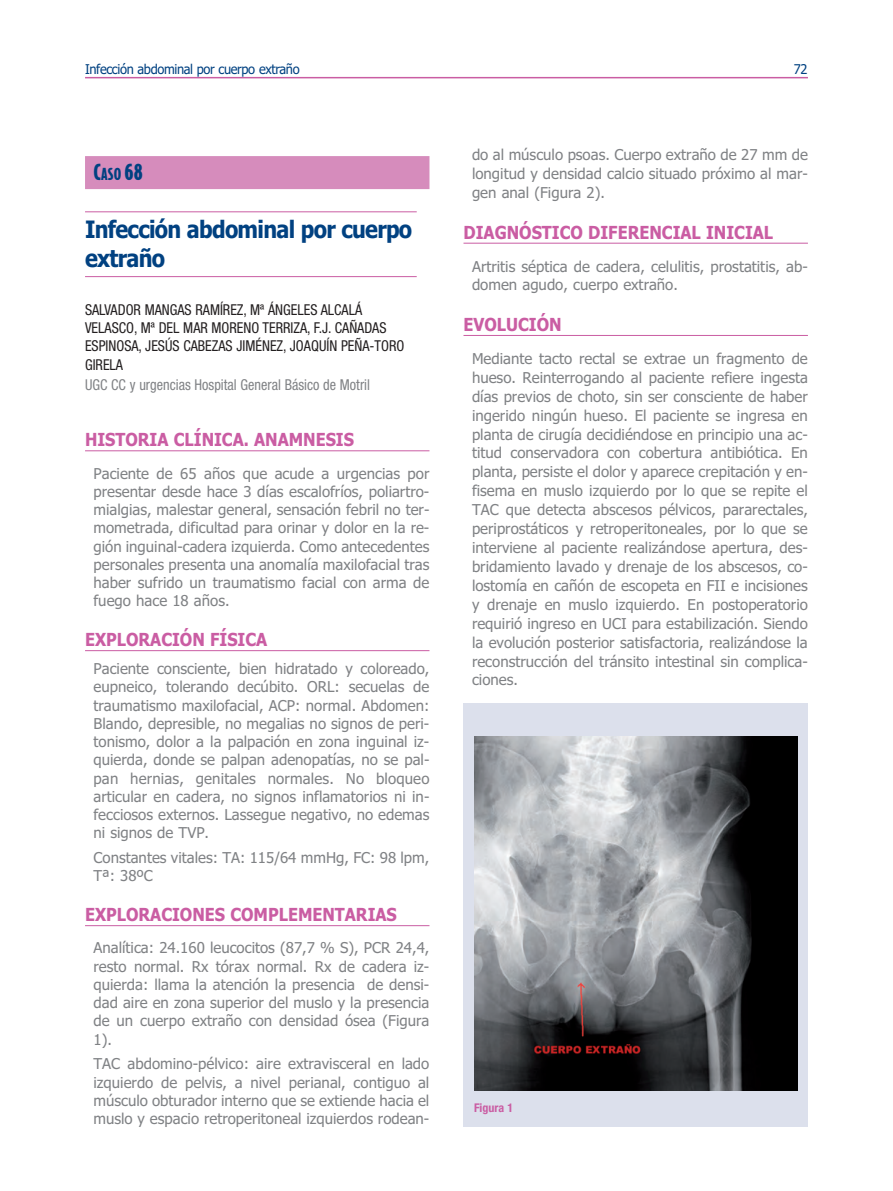
<style>
.page{position:relative;width:893px;height:1191px;background:#fff}
.page>*{position:absolute;margin:0;border:0;box-sizing:border-box;transform-origin:0 0}
.t1{font:700 24px/29.1px "Tahoma";letter-spacing:-.03em;color:#014181;scale:.9 1}
.t2{font:900 21px "Bodega Sans";color:#014181}
.t3{font:700 18px "Tahoma";color:#ca5da3;scale:.9 1}
.t4{font:15px/18.3px "Tahoma";color:#808285;text-align:justify}
.t5{font:condensed 15px/18.3px "Helvetica Neue";color:#231f20;scale:.95 1}
.t6{font:condensed 15px "Helvetica Neue";color:#808285;scale:.95 1}
.t7{font:13.5px "Tahoma";letter-spacing:-.025em;color:#014181;scale:.95 1}
.t8{font:700 condensed 12px "Helvetica Neue";color:#ca5da3}
.s1{font-size:15.75px}
</style>
<div class="page">
<hr style="left:85px;top:77px;width:723px;height:1px;background:#ca5da3">
<div style="left:85px;top:156px;width:344px;height:33px;background:#d68cbc"></div>
<hr style="left:85px;top:211px;width:332px;height:1px;background:#ca5da3">
<hr style="left:85px;top:276px;width:332px;height:1px;background:#ca5da3">
<hr style="left:85px;top:450px;width:344px;height:1px;background:#ca5da3">
<hr style="left:85px;top:650px;width:344px;height:1px;background:#ca5da3">
<hr style="left:85px;top:925px;width:344px;height:1px;background:#ca5da3">
<hr style="left:463px;top:243px;width:345px;height:1px;background:#ca5da3">
<hr style="left:463px;top:335px;width:345px;height:1px;background:#ca5da3">
<div style="left:463px;top:703px;width:345px;height:424px;background:#dce0ec"></div>
<img style="left:474px;top:737px;width:323px;height:353px">
<p class="t7" style="left:85px;top:62px;width:227px">Infección abdominal por cuerpo extraño</p>
<p class="t7" style="left:794px;top:62px;width:16px">72</p>
<p class="t2" style="left:94px;top:160px;width:51px">C<span class="s1">ASO</span> 68</p>
<p class="t1" style="left:85px;top:215px;width:365px">Infección abdominal por cuerpo extraño</p>
<p class="t5" style="left:85px;top:302px;width:338px">SALVADOR MANGAS RAMÍREZ, Mª ÁNGELES ALCALÁ VELASCO, Mª DEL MAR MORENO TERRIZA, F.J. CAÑADAS ESPINOSA, JESÚS CABEZAS JIMÉNEZ, JOAQUÍN PEÑA-TORO GIRELA</p>
<p class="t6" style="left:85px;top:379px;width:301px">UGC CC y urgencias Hospital General Básico de Motril</p>
<p class="t3" style="left:85px;top:429px;width:300px">HISTORIA CLÍNICA. ANAMNESIS</p>
<p class="t4" style="left:94px;top:464px;width:337px">Paciente de 65 años que acude a urgencias por presentar desde hace 3 días escalofríos, poliartro&shy;mialgias, malestar general, sensación febril no ter&shy;mometrada, dificultad para orinar y dolor en la re&shy;gión inguinal-cadera izquierda. Como antecedentes personales presenta una anomalía maxilofacial tras haber sufrido un traumatismo facial con arma de fuego hace 18 años.</p>
<p class="t3" style="left:85px;top:629px;width:204px">EXPLORACIÓN FÍSICA</p>
<p class="t4" style="left:94px;top:660px;width:337px">Paciente consciente, bien hidratado y coloreado, eupneico, tolerando decúbito. ORL: secuelas de traumatismo maxilofacial, ACP: normal. Abdomen:<br>Blando, depresible, no megalias no signos de peri&shy;tonismo, dolor a la palpación en zona inguinal iz&shy;quierda, donde se palpan adenopatías, no se pal&shy;pan hernias, genitales normales. No bloqueo articular en cadera, no signos inflamatorios ni in&shy;fecciosos externos. Lassegue negativo, no edemas ni signos de TVP.</p>
<p class="t4" style="left:94px;top:848px;width:337px">Constantes vitales: TA: 115/64 mmHg, FC: 98 lpm,<br>Tª: 38ºC</p>
<p class="t3" style="left:85px;top:904px;width:348px">EXPLORACIONES COMPLEMENTARIAS</p>
<p class="t4" style="left:94px;top:939px;width:337px">Analítica: 24.160 leucocitos (87,7 % S), PCR 24,4, resto normal. Rx tórax normal. Rx de cadera iz&shy;quierda: llama la atención la presencia de densi&shy;dad aire en zona superior del muslo y la presencia de un cuerpo extraño con densidad ósea (Figura 1).</p>
<p class="t4" style="left:94px;top:1055px;width:337px">TAC abdomino-pélvico: aire extravisceral en lado izquierdo de pelvis, a nivel perianal, contiguo al músculo obturador interno que se extiende hacia el muslo y espacio retroperitoneal izquierdos rodean-</p>
<p class="t4" style="left:472px;top:146px;width:337px;line-height:18.9px">do al músculo psoas. Cuerpo extraño de 27 mm de longitud y densidad calcio situado próximo al mar&shy;gen anal (Figura 2).</p>
<p class="t3" style="left:463px;top:222px;width:346px">DIAGNÓSTICO DIFERENCIAL INICIAL</p>
<p class="t4" style="left:472px;top:257px;width:337px;line-height:18.9px">Artritis séptica de cadera, celulitis, prostatitis, ab&shy;domen agudo, cuerpo extraño.</p>
<p class="t3" style="left:463px;top:314px;width:111px">EVOLUCIÓN</p>
<p class="t4" style="left:472px;top:349px;width:337px;line-height:18.9px">Mediante tacto rectal se extrae un fragmento de hueso. Reinterrogando al paciente refiere ingesta días previos de choto, sin ser consciente de haber ingerido ningún hueso. El paciente se ingresa en planta de cirugía decidiéndose en principio una ac&shy;titud conservadora con cobertura antibiótica. En planta, persiste el dolor y aparece crepitación y en&shy;fisema en muslo izquierdo por lo que se repite el TAC que detecta abscesos pélvicos, pararectales, periprostáticos y retroperitoneales, por lo que se interviene al paciente realizándose apertura, des&shy;bridamiento lavado y drenaje de los abscesos, co&shy;lostomía en cañón de escopeta en FII e incisiones y drenaje en muslo izquierdo. En postoperatorio requirió ingreso en UCI para estabilización. Siendo la evolución posterior satisfactoria, realizándose la reconstrucción del tránsito intestinal sin complica&shy;ciones.</p>
<p class="t8" style="left:474px;top:1103px;width:41px">Figura 1</p>
</div>
